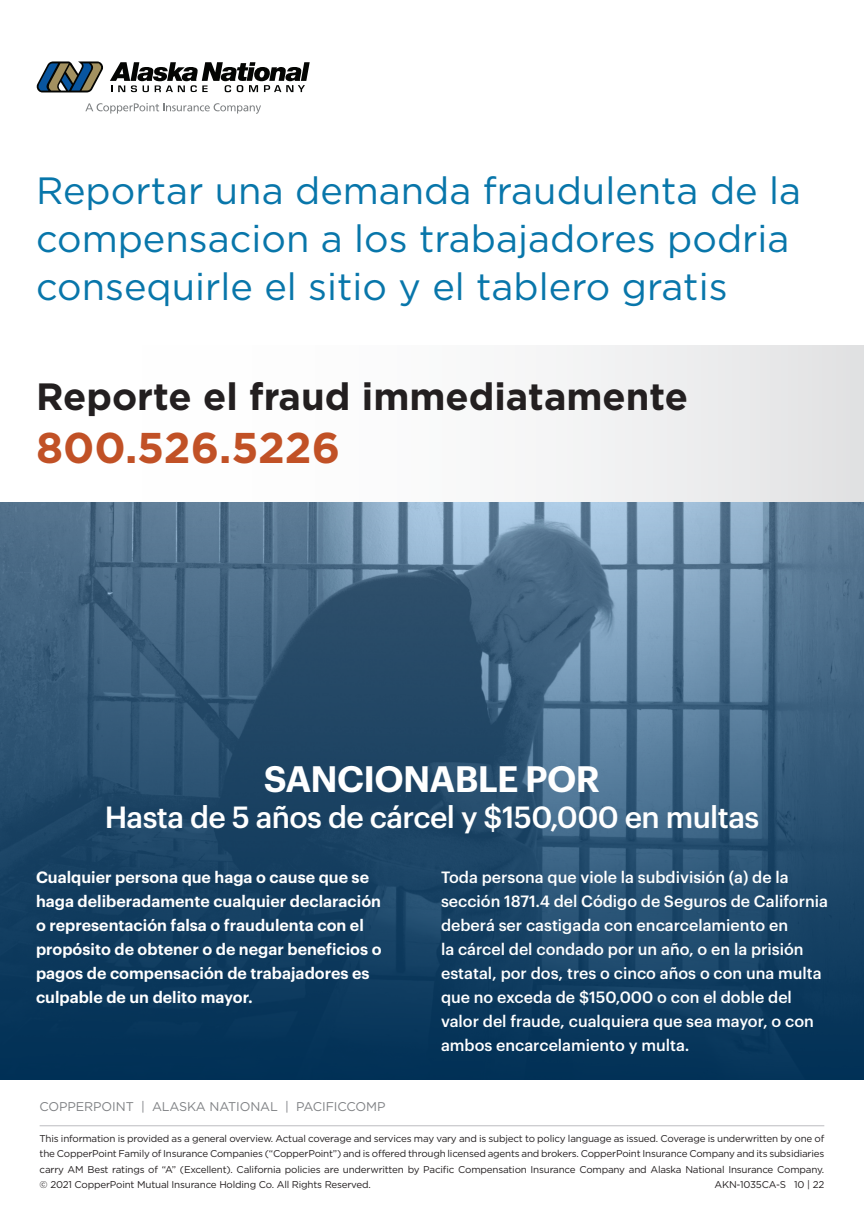
<style>
.page{position:relative;width:864px;height:1224px;background:#fff}
.page>*{position:absolute;margin:0;border:0;box-sizing:border-box;transform-origin:0 0}
.Body_Copy{font:700 43px "Gotham";color:#c15126}
.Headlines{font:38px/48px "Gotham";color:#0876aa}
.Body_Copy-2{font:700 38px "Gotham";color:#231f20}
.t1{font:600 36px "Graphik";letter-spacing:-.02em;color:#fff}
.t2{font:500 30px "Graphik";letter-spacing:-.02em;color:#fff}
.Body_Copy-3{font:500 16px/24px "Graphik";color:#fff}
.Body_Copy-4{font:600 16px/24px "Graphik";color:#fff}
.States{font:12.7px "Gotham";letter-spacing:-.01em;color:#808285}
.States-2{font:9.8px "Gotham";letter-spacing:-.02em;color:#231f20}
</style>
<div class="page">
<hr style="left:40px;top:1125px;width:784px;height:1px;background:#bcbdc0">
<div style="left:0;top:346px;width:864px;height:156px;background:linear-gradient(to right,#fff,#e7e7e9)"></div>
<img style="left:0;top:502px;width:864px;height:578px">
<svg style="left:37px;top:61px;width:66px;height:32px"></svg>
<svg style="left:110px;top:62px;width:200px;height:30px"></svg>
<svg style="left:85px;top:103px;width:176px;height:11px"></svg>
<p class="Headlines" style="left:36px;top:166px;width:767px">Reportar una demanda fraudulenta de la compensacion a los trabajadores podria consequirle el sitio y el tablero gratis</p>
<p class="Body_Copy-2" style="left:36px;top:372px;width:654px">Reporte el fraud immediatamente</p>
<p class="Body_Copy" style="left:36px;top:419px;width:306px">800.526.5226</p>
<p class="t1" style="left:264px;top:752px;width:338px">SANCIONABLE POR</p>
<p class="t2" style="left:105px;top:795px;width:656px">Hasta de 5 años de cárcel y $150,000 en multas</p>
<p class="Body_Copy-4" style="left:36px;top:864px;width:347px">Cualquier persona que haga o cause que se haga deliberadamente cualquier declaración o representación falsa o fraudulenta con el propósito de obtener o de negar beneficios o pagos de compensación de trabajadores es culpable de un delito mayor.</p>
<p class="Body_Copy-3" style="left:441px;top:864px;width:388px">Toda persona que viole la subdivisión (a) de la sección 1871.4 del Código de Seguros de California deberá ser castigada con encarcelamiento en<br>la cárcel del condado por un año, o en la prisión estatal, por dos, tres o cinco años o con una multa que no exceda de $150,000 o con el doble del valor del fraude, cualquiera que sea mayor, o con ambos encarcelamiento y multa.</p>
<p class="States" style="left:40px;top:1098px;width:347px">COPPERPOINT | ALASKA NATIONAL | PACIFICCOMP</p>
<p class="States-2" style="left:40px;top:1132px;width:786px">This information is provided as a general overview. Actual coverage and services may vary and is subject to policy language as issued. Coverage is underwritten by one of</p>
<p class="States-2" style="left:40px;top:1147px;width:786px">the CopperPoint Family of Insurance Companies (“CopperPoint”) and is offered through licensed agents and brokers. CopperPoint Insurance Company and its subsidiaries</p>
<p class="States-2" style="left:40px;top:1163px;width:786px">carry AM Best ratings of “A” (Excellent). California policies are underwritten by Pacific Compensation Insurance Company and Alaska National Insurance Company.</p>
<p class="States-2" style="left:40px;top:1178px;width:333px">© 2021 CopperPoint Mutual Insurance Holding Co. All Rights Reserved.</p>
<p class="States-2" style="left:715px;top:1178px;width:111px">AKN-1035CA-S 10 | 22</p>
</div>
